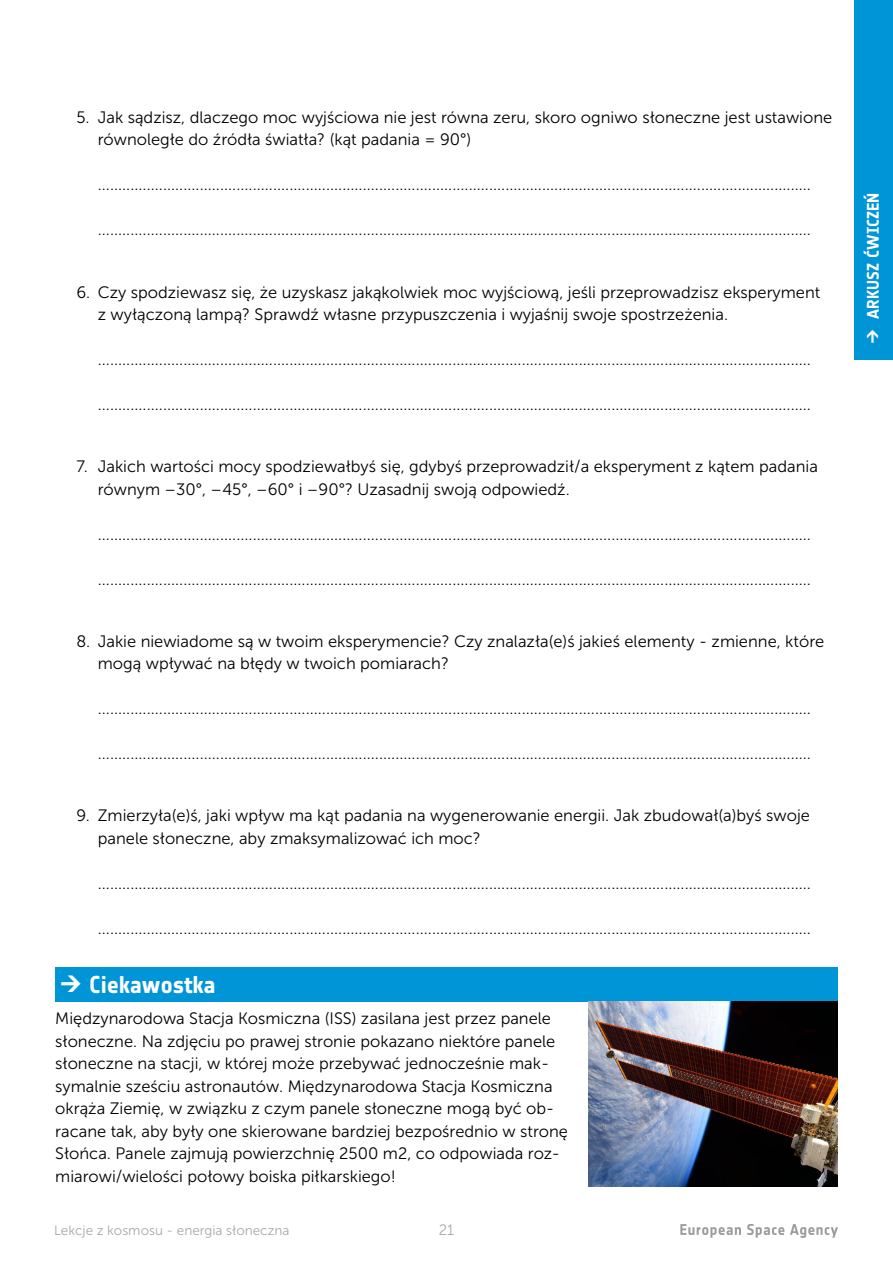
<style>
.page{position:relative;width:893px;height:1263px;background:#fff}
.page>*{position:absolute;margin:0;border:0;box-sizing:border-box;transform-origin:0 0}
.t1{font:700 24px "Notes Esa";letter-spacing:-.01em;color:#fff}
.t2{font:16.5px/22.5px "Museo Sans 300";color:#000}
.t3{font:700 16.5px "Notes Esa";letter-spacing:.01em;color:#fff}
.t4{font:15px "Museo Sans 300";color:#a8a8a7}
.t5{font:13.5px "Museo Sans 300";color:#a8a8a7}
</style>
<div class="page">
<svg style="left:680px;top:1224px;width:158px;height:14px"></svg>
<div style="left:855px;top:0;width:38px;height:359px;background:#0095d6"></div>
<div style="left:55px;top:968px;width:783px;height:34px;background:#0095d6"></div>
<img style="left:588px;top:1002px;width:250px;height:184px">
<p class="t2" style="left:98px;top:106px;width:736px;text-indent:-21px">5. Jak sądzisz, dlaczego moc wyjściowa nie jest równa zeru, skoro ogniwo słoneczne jest ustawione równoległe do źródła światła? (kąt padania = 90°)</p>
<p class="t2" style="left:98px;top:174px;width:715px">...............................................................................................................................................................................</p>
<p class="t2" style="left:98px;top:219px;width:715px">...............................................................................................................................................................................</p>
<p class="t2" style="left:98px;top:281px;width:724px;text-indent:-21px">6. Czy spodziewasz się, że uzyskasz jakąkolwiek moc wyjściową, jeśli przeprowadzisz eksperyment z wyłączoną lampą? Sprawdź własne przypuszczenia i wyjaśnij swoje spostrzeżenia.</p>
<p class="t2" style="left:98px;top:348px;width:715px">...............................................................................................................................................................................</p>
<p class="t2" style="left:98px;top:393px;width:715px">...............................................................................................................................................................................</p>
<p class="t2" style="left:98px;top:455px;width:722px;text-indent:-21px">7. Jakich wartości mocy spodziewałbyś się, gdybyś przeprowadził/a eksperyment z kątem padania równym –30°, –45°, –60° i –90°? Uzasadnij swoją odpowiedź.</p>
<p class="t2" style="left:98px;top:523px;width:715px">...............................................................................................................................................................................</p>
<p class="t2" style="left:98px;top:568px;width:715px">...............................................................................................................................................................................</p>
<p class="t2" style="left:98px;top:630px;width:728px;text-indent:-21px">8. Jakie niewiadome są w twoim eksperymencie? Czy znalazła(e)ś jakieś elementy - zmienne, które mogą wpływać na błędy w twoich pomiarach?</p>
<p class="t2" style="left:98px;top:697px;width:715px">...............................................................................................................................................................................</p>
<p class="t2" style="left:98px;top:742px;width:715px">...............................................................................................................................................................................</p>
<p class="t2" style="left:98px;top:804px;width:714px;text-indent:-21px">9. Zmierzyła(e)ś, jaki wpływ ma kąt padania na wygenerowanie energii. Jak zbudował(a)byś swoje panele słoneczne, aby zmaksymalizować ich moc?</p>
<p class="t2" style="left:98px;top:872px;width:715px">...............................................................................................................................................................................</p>
<p class="t2" style="left:98px;top:917px;width:715px">...............................................................................................................................................................................</p>
<h1 class="t1" style="left:89px;top:971px;width:128px">Ciekawostka</h1>
<p class="t2" style="left:55px;top:1007px;width:514px">Międzynarodowa Stacja Kosmiczna (ISS) zasilana jest przez panele słoneczne. Na zdjęciu po prawej stronie pokazano niektóre panele słoneczne na stacji, w której może przebywać jednocześnie mak&shy;symalnie sześciu astronautów. Międzynarodowa Stacja Kosmiczna okrąża Ziemię, w związku z czym panele słoneczne mogą być ob&shy;racane tak, aby były one skierowane bardziej bezpośrednio w stronę Słońca. Panele zajmują powierzchnię 2500 m2, co odpowiada roz&shy;miarowi/wielości połowy boiska piłkarskiego!</p>
<p class="t5" style="left:54px;top:1223px;width:237px">Lekcje z kosmosu - energia słoneczna</p>
<p class="t4" style="left:439px;top:1222px;width:17px">21</p>
<p class="t3" style="left:863px;top:319px;width:128px;rotate:-90deg">ARKUSZ ĆWICZEŃ</p>
</div>
